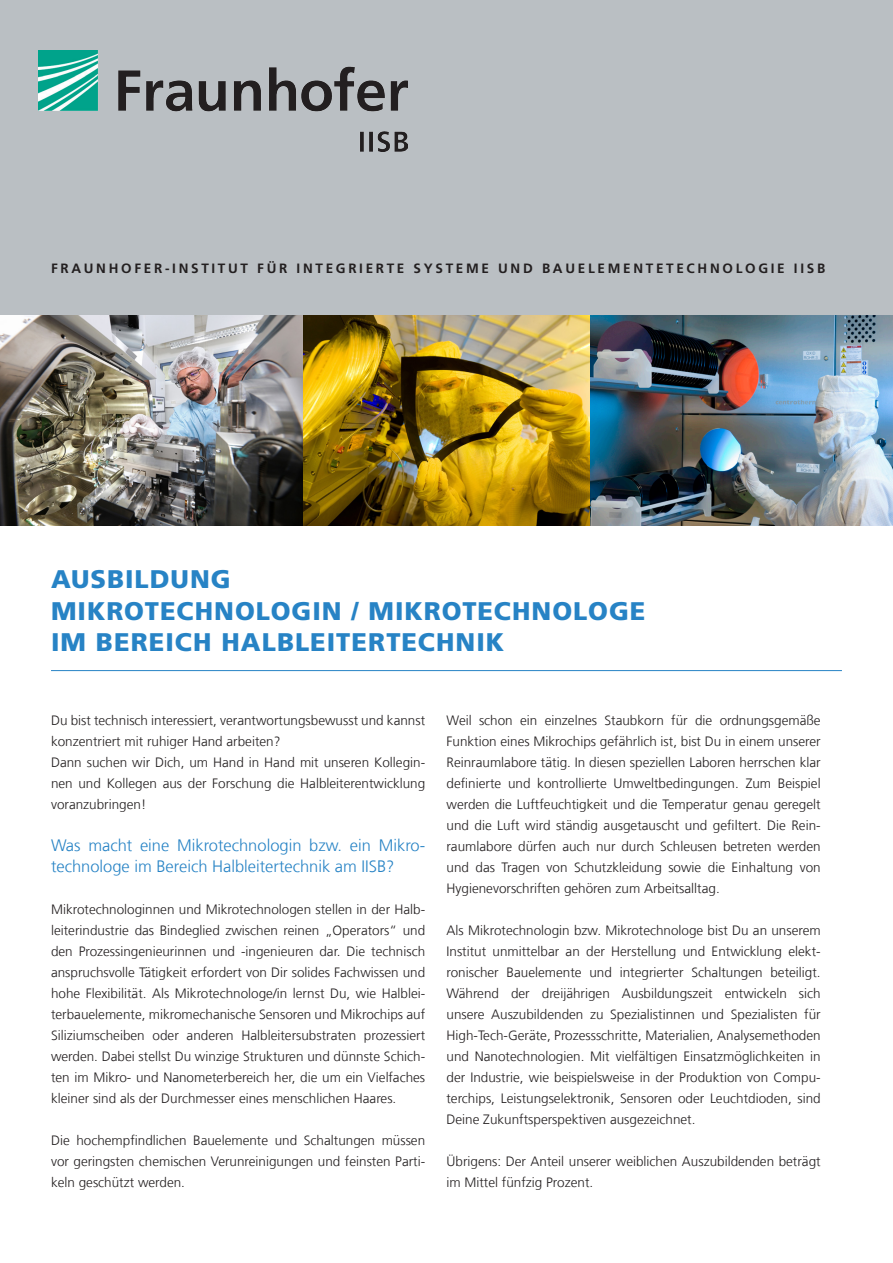
<style>
.page{position:relative;width:893px;height:1263px;background:#fff}
.page>*{position:absolute;margin:0;border:0;box-sizing:border-box;transform-origin:0 0}
._03_Unterüberschrift{font:900 25.5px/31.5px "Frutiger LT Com";letter-spacing:.04em;color:#2783c5}
._06_Fließtext{font:300 16.5px/21px "Frutiger LT Com";color:#2783c5}
._06_Fließtext-2{font:300 13.5px/21px "Frutiger LT Com";color:#231f20;text-align:justify}
._09_Institutsname{font:700 13.5px "Frutiger LT Com";letter-spacing:.2em;color:#231f20}
</style>
<div class="page">
<div style="left:0;top:0;width:893px;height:326px;background:#babfc3"></div>
<img style="left:38px;top:50px;width:369px;height:101px">
<hr style="left:51px;top:670px;width:791px;height:1px;background:#2783c5">
<img style="left:0;top:315px;width:303px;height:210px">
<img style="left:590px;top:315px;width:303px;height:210px">
<img style="left:303px;top:315px;width:287px;height:210px">
<p class="_09_Institutsname" style="left:51px;top:260px;width:776px">FRAUNHOFER-INSTITUT FÜR INTEGRIERTE SYSTEME UND BAUELEMENTETECHNOLOGIE IISB</p>
<p class="_03_Unterüberschrift" style="left:51px;top:563px;width:596px">AUSBILDUNG<br>MIKROTECHNOLOGIN / MIKROTECHNOLOGE<br>IM BEREICH HALBLEITERTECHNIK</p>
<p class="_06_Fließtext-2" style="left:51px;top:709px;width:376px">Du bist technisch interessiert, verantwortungsbewusst und kannst konzentriert mit ruhiger Hand arbeiten?</p>
<p class="_06_Fließtext-2" style="left:51px;top:751px;width:376px">Dann suchen wir Dich, um Hand in Hand mit unseren Kollegin&shy;nen und Kollegen aus der Forschung die Halbleiterentwicklung voranzubringen!</p>
<p class="_06_Fließtext" style="left:51px;top:834px;width:376px">Was macht eine Mikrotechnologin bzw. ein Mikro&shy;technologe im Bereich Halbleitertechnik am IISB?</p>
<p class="_06_Fließtext-2" style="left:51px;top:898px;width:376px">Mikrotechnologinnen und Mikrotechnologen stellen in der Halb&shy;leiterindustrie das Bindeglied zwischen reinen „Operators“ und den Prozessingenieurinnen und -ingenieuren dar. Die technisch anspruchsvolle Tätigkeit erfordert von Dir solides Fachwissen und hohe Flexibilität. Als Mikrotechnologe/in lernst Du, wie Halblei&shy;terbauelemente, mikromechanische Sensoren und Mikrochips auf Siliziumscheiben oder anderen Halbleitersubstraten prozessiert werden. Dabei stellst Du winzige Strukturen und dünnste Schich&shy;ten im Mikro- und Nanometerbereich her, die um ein Vielfaches kleiner sind als der Durchmesser eines menschlichen Haares.</p>
<p class="_06_Fließtext-2" style="left:51px;top:1129px;width:376px">Die hochempfindlichen Bauelemente und Schaltungen müssen vor geringsten chemischen Verunreinigungen und feinsten Parti&shy;keln geschützt werden.</p>
<p class="_06_Fließtext-2" style="left:446px;top:709px;width:376px">Weil schon ein einzelnes Staubkorn für die ordnungsgemäße Funktion eines Mikrochips gefährlich ist, bist Du in einem unserer Reinraumlabore tätig. In diesen speziellen Laboren herrschen klar definierte und kontrollierte Umweltbedingungen. Zum Beispiel werden die Luftfeuchtigkeit und die Temperatur genau geregelt und die Luft wird ständig ausgetauscht und gefiltert. Die Rein&shy;raumlabore dürfen auch nur durch Schleusen betreten werden und das Tragen von Schutzkleidung sowie die Einhaltung von Hygienevorschriften gehören zum Arbeitsalltag.</p>
<p class="_06_Fließtext-2" style="left:446px;top:919px;width:376px">Als Mikrotechnologin bzw. Mikrotechnologe bist Du an unserem Institut unmittelbar an der Herstellung und Entwicklung elekt&shy;ronischer Bauelemente und integrierter Schaltungen beteiligt.<br>Während der dreijährigen Ausbildungszeit entwickeln sich unsere Auszubildenden zu Spezialistinnen und Spezialisten für High-Tech-Geräte, Prozessschritte, Materialien, Analysemethoden und Nanotechnologien. Mit vielfältigen Einsatzmöglichkeiten in der Industrie, wie beispielsweise in der Produktion von Compu&shy;terchips, Leistungselektronik, Sensoren oder Leuchtdioden, sind Deine Zukunftsperspektiven ausgezeichnet.</p>
<p class="_06_Fließtext-2" style="left:446px;top:1150px;width:376px">Übrigens: Der Anteil unserer weiblichen Auszubildenden beträgt im Mittel fünfzig Prozent.</p>
</div>
